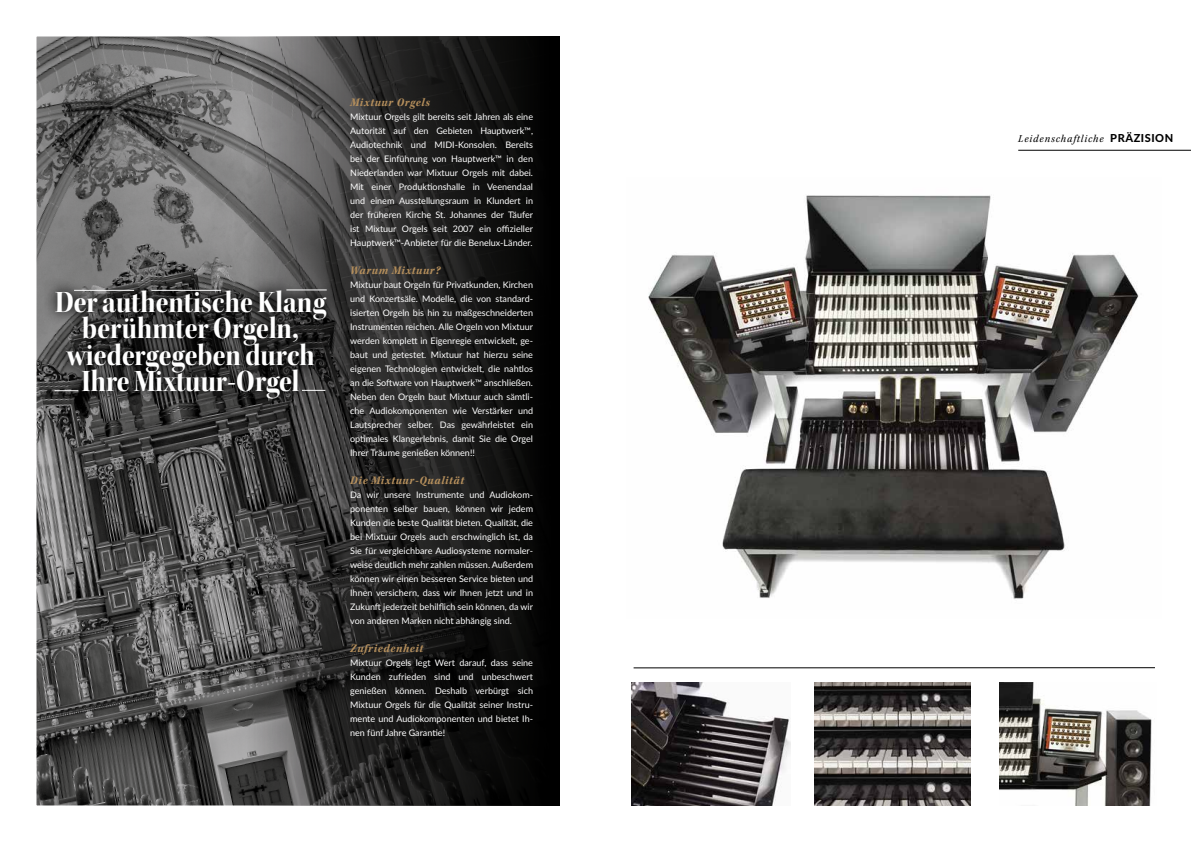
<style>
.page{position:relative;width:1191px;height:842px;background:#fff}
.page>*{position:absolute;margin:0;border:0;box-sizing:border-box;transform-origin:0 0}
.t1{font:32px/26.5px "Kepler Std Bold Scn Disp";letter-spacing:.005em;color:#fff;text-align:center}
.t2{font:12px "Kepler Std Bold Scn It";letter-spacing:.05em;color:#b58f5c}
.t3{font:11px "Kepler Std Scn It";letter-spacing:.08em;color:#000}
.t4{font:9px/14px "Lato";color:#fff;text-align:justify}
.s1{font-family:"Lato";font-weight:800}
</style>
<div class="page">
<img style="left:38px;top:38px;width:207px;height:766px">
<svg style="left:245px;top:36px;width:314px;height:770px;background:#282827"></svg>
<img style="left:631px;top:683px;width:159px;height:123px">
<img style="left:814px;top:683px;width:156px;height:123px">
<img style="left:1000px;top:683px;width:152px;height:123px">
<hr style="left:633px;top:667px;width:522px;height:1px;background:#000">
<img style="left:648px;top:195px;width:491px;height:404px">
<svg style="left:43px;top:276px;width:297px;height:136px;background:#323232"></svg>
<hr style="left:151px;top:290px;width:70px;height:1px;background:#fff">
<hr style="left:74px;top:290px;width:60px;height:1px;background:#fff">
<svg style="left:55px;top:390px;width:23px;height:1px"></svg>
<svg style="left:302px;top:390px;width:23px;height:1px"></svg>
<hr style="left:286px;top:290px;width:41px;height:1px;background:#fff">
<hr style="left:1018px;top:150px;width:173px;height:1px;background:#000">
<h1 class="t1" style="left:55px;top:288px;width:273px">Der authentische Klang berühmter Orgeln, wiedergegeben durch<br>Ihre Mixtuur-Orgel</h1>
<h2 class="t2" style="left:350px;top:96px;width:81px">Mixtuur Orgels</h2>
<p class="t4" style="left:350px;top:110px;width:184px">Mixtuur Orgels gilt bereits seit Jahren als eine Autorität auf den Gebieten Hauptwerk™, Audiotechnik und MIDI-Konsolen. Bereits bei der Einführung von Hauptwerk™ in den Niederlanden war Mixtuur Orgels mit dabei.<br>Mit einer Produktionshalle in Veenendaal und einem Ausstellungsraum in Klundert in der früheren Kirche St. Johannes der Täufer ist Mixtuur Orgels seit 2007 ein offizieller Hauptwerk™-Anbieter für die Benelux-Länder.</p>
<h2 class="t2" style="left:350px;top:264px;width:91px">Warum Mixtuur?</h2>
<p class="t4" style="left:350px;top:278px;width:184px">Mixtuur baut Orgeln für Privatkunden, Kirchen und Konzertsäle. Modelle, die von standard&shy;isierten Orgeln bis hin zu maßgeschneiderten Instrumenten reichen. Alle Orgeln von Mixtuur werden komplett in Eigenregie entwickelt, ge&shy;baut und getestet. Mixtuur hat hierzu seine eigenen Technologien entwickelt, die nahtlos an die Software von Hauptwerk™ anschließen.<br>Neben den Orgeln baut Mixtuur auch sämtli&shy;che Audiokomponenten wie Verstärker und Lautsprecher selber. Das gewährleistet ein optimales Klangerlebnis, damit Sie die Orgel Ihrer Träume genießen können!!</p>
<h2 class="t2" style="left:350px;top:474px;width:115px">Die Mixtuur-Qualität</h2>
<p class="t4" style="left:350px;top:488px;width:184px">Da wir unsere Instrumente und Audiokom&shy;ponenten selber bauen, können wir jedem Kunden die beste Qualität bieten. Qualität, die bei Mixtuur Orgels auch erschwinglich ist, da Sie für vergleichbare Audiosysteme normaler&shy;weise deutlich mehr zahlen müssen. Außerdem können wir einen besseren Service bieten und Ihnen versichern, dass wir Ihnen jetzt und in Zukunft jederzeit behilflich sein können, da wir von anderen Marken nicht abhängig sind.</p>
<h2 class="t2" style="left:350px;top:642px;width:75px">Zufriedenheit</h2>
<p class="t4" style="left:350px;top:656px;width:184px">Mixtuur Orgels legt Wert darauf, dass seine Kunden zufrieden sind und unbeschwert genießen können. Deshalb verbürgt sich Mixtuur Orgels für die Qualität seiner Instru&shy;mente und Audiokomponenten und bietet Ih&shy;nen fünf Jahre Garantie!</p>
<p class="t3" style="left:1018px;top:132px;width:156px">Leidenschaftliche <span class="s1">PRÄZISION</span></p>
</div>
